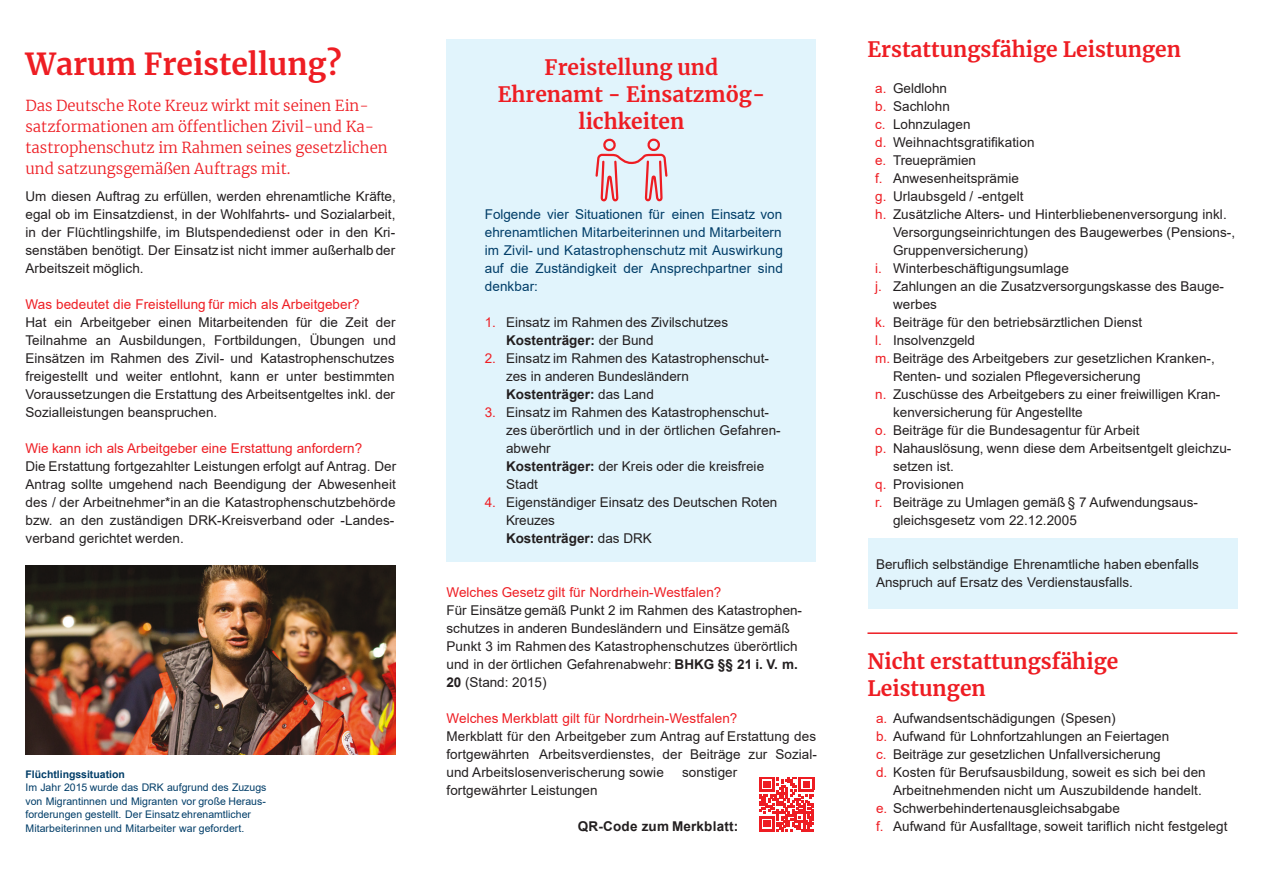
<style>
.page{position:relative;width:1263px;height:893px;background:#fff}
.page>*{position:absolute;margin:0;border:0;box-sizing:border-box;transform-origin:0 0}
.t1{font:700 30px "Merriweather";color:#ee1d23}
.t2{font:700 21px/27px "Merriweather";color:#ee1d23;text-align:center}
.t3{font:300 15px/21px "Merriweather";color:#ee1d23}
.t4{font:13.5px/18px "Arial";letter-spacing:.005em;color:#231f20}
.t5{font:13.5px "Arial";letter-spacing:.005em;color:#ee1d23}
.t6{font:13.5px/18px "Arial";letter-spacing:.005em;color:#003d68;text-align:justify}
.t7{font:700 13.5px "Arial";letter-spacing:.015em;color:#231f20}
.t8{font:10.5px/13.5px "Arial";color:#003d68}
.t9{font:700 10.5px "Arial";color:#003d68}
.s1{color:#ee1d23}
.s2{font-weight:700}
</style>
<div class="page">
<div style="left:446px;top:39px;width:370px;height:522px;background:#e1f4fc"></div>
<svg style="left:759px;top:777px;width:55px;height:54px"></svg>
<img style="left:26px;top:566px;width:369px;height:189px">
<svg style="left:595px;top:138px;width:73px;height:64px"></svg>
<hr style="left:867px;top:632px;width:370px;height:2px;background:#ee1d23">
<div style="left:867px;top:538px;width:370px;height:70px;background:#e1f4fc"></div>
<h1 class="t1" style="left:26px;top:46px;width:318px">Warum Freistellung?</h1>
<p class="t3" style="left:26px;top:96px;width:364px">Das Deutsche Rote Kreuz wirkt mit seinen Ein&shy;satzformationen am öffentlichen Zivil-und Ka&shy;tastrophenschutz im Rahmen seines gesetzlichen und satzungsgemäßen Auftrags mit.</p>
<p class="t4" style="left:26px;top:189px;width:372px;text-align:justify">Um diesen Auftrag zu erfüllen, werden ehrenamtliche Kräfte, egal ob im Einsatzdienst, in der Wohlfahrts- und Sozialarbeit, in der Flüchtlingshilfe, im Blutspendedienst oder in den Kri&shy;senstäben benötigt. Der Einsatz ist nicht immer außerhalb der Arbeitszeit möglich.</p>
<p class="t5" style="left:26px;top:300px;width:336px">Was bedeutet die Freistellung für mich als Arbeitgeber?</p>
<p class="t4" style="left:26px;top:315px;width:372px;text-align:justify">Hat ein Arbeitgeber einen Mitarbeitenden für die Zeit der Teilnahme an Ausbildungen, Fortbildungen, Übungen und Einsätzen im Rahmen des Zivil- und Katastrophenschutzes freigestellt und weiter entlohnt, kann er unter bestimmten Voraussetzungen die Erstattung des Arbeitsentgeltes inkl. der Sozialleistungen beanspruchen.</p>
<p class="t5" style="left:26px;top:444px;width:338px">Wie kann ich als Arbeitgeber eine Erstattung anfordern?</p>
<p class="t4" style="left:26px;top:459px;width:372px">Die Erstattung fortgezahlter Leistungen erfolgt auf Antrag. Der Antrag sollte umgehend nach Beendigung der Abwesenheit des / der Arbeitnehmer*in an die Katastrophenschutzbehörde bzw. an den zuständigen DRK-Kreisverband oder -Landes&shy;verband gerichtet werden.</p>
<p class="t9" style="left:26px;top:770px;width:101px">Flüchtlingssituation</p>
<p class="t8" style="left:26px;top:782px;width:243px">Im Jahr 2015 wurde das DRK aufgrund des Zuzugs von Migrantinnen und Migranten vor große Heraus&shy;forderungen gestellt. Der Einsatz ehrenamtlicher Mitarbeiterinnen und Mitarbeiter war gefordert.</p>
<h2 class="t2" style="left:498px;top:54px;width:269px">Freistellung und<br>Ehrenamt - Einsatzmög&shy;lichkeiten</h2>
<p class="t6" style="left:485px;top:207px;width:300px">Folgende vier Situationen für einen Einsatz von ehrenamtlichen Mitarbeiterinnen und Mitarbeitern im Zivil- und Katastrophenschutz mit Auswirkung auf die Zuständigkeit der Ansprechpartner sind denkbar:</p>
<p class="t4" style="left:506px;top:315px;width:224px;text-indent:-21px"><span class="s1">1.</span> Einsatz im Rahmen des Zivilschutzes<br><span class="s2">Kostenträger:</span> der Bund</p>
<p class="t4" style="left:506px;top:351px;width:264px;text-indent:-21px"><span class="s1">2.</span> Einsatz im Rahmen des Katastrophenschut&shy;zes in anderen Bundesländern<br><span class="s2">Kostenträger:</span> das Land</p>
<p class="t4" style="left:506px;top:405px;width:276px;text-indent:-21px"><span class="s1">3.</span> Einsatz im Rahmen des Katastrophenschut&shy;zes überörtlich und in der örtlichen Gefahren&shy;abwehr<br><span class="s2">Kostenträger:</span> der Kreis oder die kreisfreie<br>Stadt</p>
<p class="t4" style="left:506px;top:495px;width:273px;text-indent:-21px"><span class="s1">4.</span> Eigenständiger Einsatz des Deutschen Roten<br>Kreuzes<br><span class="s2">Kostenträger:</span> das DRK</p>
<p class="t5" style="left:446px;top:588px;width:276px">Welches Gesetz gilt für Nordrhein-Westfalen?</p>
<p class="t4" style="left:446px;top:603px;width:357px">Für Einsätze gemäß Punkt 2 im Rahmen des Katastrophen&shy;schutzes in anderen Bundesländern und Einsätze gemäß Punkt 3 im Rahmen des Katastrophenschutzes überörtlich und in der örtlichen Gefahrenabwehr: <span class="s2">BHKG §§ 21 i. V. m.<br>20</span> (Stand: 2015)</p>
<p class="t5" style="left:446px;top:714px;width:292px">Welches Merkblatt gilt für Nordrhein-Westfalen?</p>
<p class="t4" style="left:446px;top:729px;width:372px;text-align:justify">Merkblatt für den Arbeitgeber zum Antrag auf Erstattung des fortgewährten Arbeitsverdienstes, der Beiträge zur Sozial&shy;und Arbeitslosenverischerung sowie</p>
<p class="t4" style="left:682px;top:765px;width:57px">sonstiger</p>
<p class="t4" style="left:446px;top:783px;width:153px">fortgewährter Leistungen</p>
<p class="t7" style="left:578px;top:822px;width:162px">QR-Code zum Merkblatt:</p>
<h2 class="t2" style="left:867px;top:36px;width:315px">Erstattungsfähige Leistungen</h2>
<p class="t4" style="left:875px;top:81px;width:73px"><span class="s1">a.</span> Geldlohn</p>
<p class="t4" style="left:875px;top:99px;width:76px"><span class="s1">b.</span> Sachlohn</p>
<p class="t4" style="left:875px;top:117px;width:97px"><span class="s1">c.</span> Lohnzulagen</p>
<p class="t4" style="left:875px;top:135px;width:161px"><span class="s1">d.</span> Weihnachtsgratifikation</p>
<p class="t4" style="left:875px;top:153px;width:102px"><span class="s1">e.</span> Treueprämien</p>
<p class="t4" style="left:875px;top:171px;width:145px"><span class="s1">f.</span> Anwesenheitsprämie</p>
<p class="t4" style="left:875px;top:189px;width:150px"><span class="s1">g.</span> Urlaubsgeld / -entgelt</p>
<p class="t4" style="left:875px;top:207px;width:353px"><span class="s1">h.</span> Zusätzliche Alters- und Hinterbliebenenversorgung inkl.</p>
<p class="t4" style="left:893px;top:225px;width:344px">Versorgungseinrichtungen des Baugewerbes (Pensions-,</p>
<p class="t4" style="left:893px;top:243px;width:137px">Gruppenversicherung)</p>
<p class="t4" style="left:875px;top:261px;width:195px"><span class="s1">i.</span> Winterbeschäftigungsumlage</p>
<p class="t4" style="left:875px;top:279px;width:350px"><span class="s1">j.</span> Zahlungen an die Zusatzversorgungskasse des Bauge-</p>
<p class="t4" style="left:893px;top:297px;width:45px">werbes</p>
<p class="t4" style="left:875px;top:315px;width:269px"><span class="s1">k.</span> Beiträge für den betriebsärztlichen Dienst</p>
<p class="t4" style="left:875px;top:333px;width:101px"><span class="s1">l.</span> Insolvenzgeld</p>
<p class="t4" style="left:875px;top:351px;width:341px"><span class="s1">m.</span> Beiträge des Arbeitgebers zur gesetzlichen Kranken-,</p>
<p class="t4" style="left:893px;top:369px;width:249px">Renten- und sozialen Pflegeversicherung</p>
<p class="t4" style="left:875px;top:387px;width:347px"><span class="s1">n.</span> Zuschüsse des Arbeitgebers zu einer freiwilligen Kran-</p>
<p class="t4" style="left:893px;top:405px;width:191px">kenversicherung für Angestellte</p>
<p class="t4" style="left:875px;top:423px;width:266px"><span class="s1">o.</span> Beiträge für die Bundesagentur für Arbeit</p>
<p class="t4" style="left:875px;top:441px;width:358px"><span class="s1">p.</span> Nahauslösung, wenn diese dem Arbeitsentgelt gleichzu-</p>
<p class="t4" style="left:893px;top:459px;width:63px">setzen ist.</p>
<p class="t4" style="left:875px;top:477px;width:90px"><span class="s1">q.</span> Provisionen</p>
<p class="t4" style="left:875px;top:495px;width:324px"><span class="s1">r.</span> Beiträge zu Umlagen gemäß § 7 Aufwendungsaus-</p>
<p class="t4" style="left:893px;top:513px;width:185px">gleichsgesetz vom 22.12.2005</p>
<p class="t4" style="left:876px;top:557px;width:324px">Beruflich selbständige Ehrenamtliche haben ebenfalls<br>Anspruch auf Ersatz des Verdienstausfalls.</p>
<h2 class="t2" style="left:867px;top:648px;width:252px;text-align:left">Nicht erstattungsfähige<br>Leistungen</h2>
<p class="t4" style="left:876px;top:711px;width:241px"><span class="s1">a.</span> Aufwandsentschädigungen (Spesen)</p>
<p class="t4" style="left:876px;top:729px;width:295px"><span class="s1">b.</span> Aufwand für Lohnfortzahlungen an Feiertagen</p>
<p class="t4" style="left:876px;top:747px;width:286px"><span class="s1">c.</span> Beiträge zur gesetzlichen Unfallversicherung</p>
<p class="t4" style="left:876px;top:765px;width:331px"><span class="s1">d.</span> Kosten für Berufsausbildung, soweit es sich bei den</p>
<p class="t4" style="left:893px;top:783px;width:310px">Arbeitnehmenden nicht um Auszubildende handelt.</p>
<p class="t4" style="left:876px;top:801px;width:245px"><span class="s1">e.</span> Schwerbehindertenausgleichsabgabe</p>
<p class="t4" style="left:876px;top:819px;width:353px"><span class="s1">f.</span> Aufwand für Ausfalltage, soweit tariflich nicht festgelegt</p>
</div>
